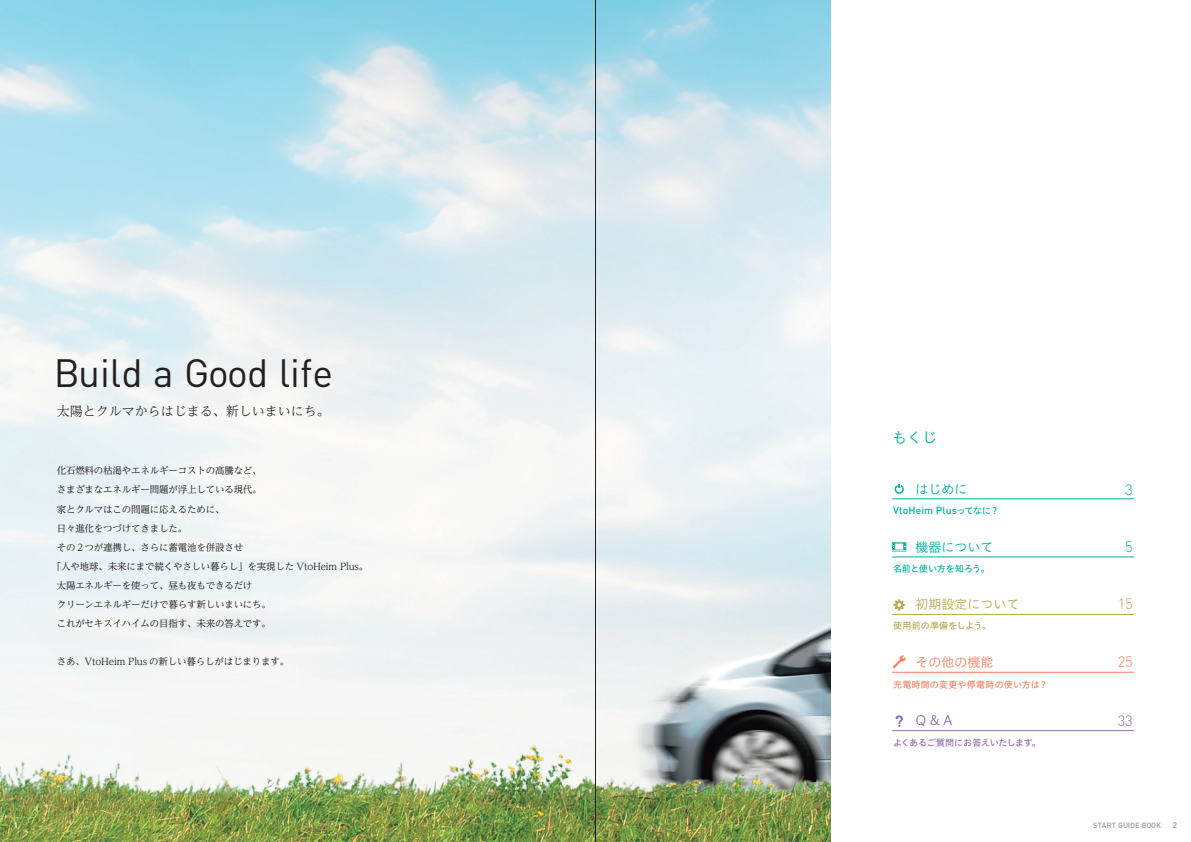
<style>
.page{position:relative;width:1191px;height:842px;background:#fff}
.page>*{position:absolute;margin:0;border:0;box-sizing:border-box;transform-origin:0 0}
.t1{font:39px "DINOT";color:#231f20}
.t2{font:15px "Hiragino UD Sans Std N W3";color:#00b19d}
.t3{font:300 14.8px "DINOT";color:#baa655}
.t4{font:300 14.8px "DINOT";color:#f48465}
.t5{font:300 14.8px "DINOT";color:#956cae}
.t6{font:300 14.8px "DINOT";color:#00b19d}
.t7{font:300 13px "UD Reimin Pr 6 N";color:#231f20}
.t8{font:13px "Hiragino UD Sans Std N W3";color:#00b19d}
.t9{font:13px "Hiragino UD Sans Std N W3";color:#baa655}
.t10{font:13px "Hiragino UD Sans Std N W3";color:#f48465}
.t11{font:13px "Hiragino UD Sans Std N W3";color:#956cae}
.t12{font:500 10.3px "DINOT";letter-spacing:.01em;color:#00b19d}
.t13{font:9.5px "UD Reimin Pr 6 N";letter-spacing:-.02em;color:#231f20}
.t14{font:9px "Hiragino UD Sans Std N W5";letter-spacing:.025em;color:#f48465}
.t15{font:9px "Hiragino UD Sans Std N W5";letter-spacing:-.03em;color:#956cae}
.t16{font:9px "Hiragino UD Sans Std N W5";letter-spacing:.005em;color:#baa655}
.t17{font:9px "Hiragino UD Sans Std N W5";letter-spacing:-.02em;color:#00b19d}
.t18{font:500 8px "DINOT";color:#fff}
.t19{font:500 8px "DINOT";color:#9a958d}
.t20{font:500 7.5px "DINOT";letter-spacing:-.015em;color:#9a958d}
.s1{font-family:"Hiragino UD Sans Std N W5";font-weight:400;font-size:9px}
</style>
<div class="page">
<img style="left:0;top:0;width:831px;height:842px">
<hr style="left:892px;top:614px;width:242px;height:1px;background:#baa655">
<hr style="left:892px;top:672px;width:242px;height:1px;background:#f48465">
<hr style="left:892px;top:730px;width:242px;height:1px;background:#956cae">
<hr style="left:892px;top:557px;width:242px;height:1px;background:#00b19d">
<hr style="left:892px;top:499px;width:242px;height:1px;background:#00b19d">
<hr style="left:595px;top:0;width:1px;height:842px;background:#231f20">
<svg style="left:893px;top:599px;width:12px;height:12px"></svg>
<svg style="left:893px;top:655px;width:12px;height:13px"></svg>
<svg style="left:894px;top:484px;width:9px;height:10px"></svg>
<svg style="left:895px;top:715px;width:8px;height:12px"></svg>
<svg style="left:892px;top:542px;width:14px;height:10px"></svg>
<h1 class="t1" style="left:54px;top:349px;width:281px">Build a Good life</h1>
<h3 class="t7" style="left:57px;top:401px;width:274px">太陽とクルマからはじまる、新しいまいにち。</h3>
<p class="t13" style="left:57px;top:463px;width:207px">化石燃料の枯渇やエネルギーコストの高騰など、</p>
<p class="t13" style="left:57px;top:482px;width:207px">さまざまなエネルギー問題が浮上している現代。</p>
<p class="t13" style="left:57px;top:501px;width:169px">家とクルマはこの問題に応えるために、</p>
<p class="t13" style="left:57px;top:520px;width:132px">日々進化をつづけてきました。</p>
<p class="t13" style="left:57px;top:539px;width:188px">その２つが連携し、さらに蓄電池を併設させ</p>
<p class="t13" style="left:52px;top:558px;width:318px">「人や地球、未来にまで続くやさしい暮らし」を実現した VtoHeim Plus。</p>
<p class="t13" style="left:57px;top:577px;width:197px">太陽エネルギーを使って、昼も夜もできるだけ</p>
<p class="t13" style="left:57px;top:596px;width:216px">クリーンエネルギーだけで暮らす新しいまいにち。</p>
<p class="t13" style="left:57px;top:615px;width:216px">これがセキスイハイムの目指す、未来の答えです。</p>
<p class="t13" style="left:57px;top:653px;width:234px">さあ、VtoHeim Plus の新しい暮らしがはじまります。</p>
<h2 class="t2" style="left:892px;top:426px;width:46px">もくじ</h2>
<h3 class="t8" style="left:915px;top:479px;width:53px">はじめに</h3>
<h3 class="t6" style="left:1125px;top:481px;width:9px">3</h3>
<p class="t12" style="left:893px;top:504px;width:107px">VtoHeim Plus<span class="s1">ってなに？</span></p>
<h3 class="t8" style="left:915px;top:537px;width:79px">機器について</h3>
<h3 class="t6" style="left:1125px;top:537px;width:9px">5</h3>
<p class="t17" style="left:893px;top:561px;width:98px">名前と使い方を知ろう。</p>
<h3 class="t9" style="left:915px;top:594px;width:105px">初期設定について</h3>
<h3 class="t3" style="left:1117px;top:595px;width:17px">15</h3>
<p class="t16" style="left:893px;top:619px;width:99px">使用前の準備をしよう。</p>
<h3 class="t10" style="left:915px;top:652px;width:79px">その他の機能</h3>
<h3 class="t4" style="left:1117px;top:653px;width:17px">25</h3>
<p class="t14" style="left:893px;top:677px;width:156px">充電時間の変更や停電時の使い方は？</p>
<h3 class="t11" style="left:915px;top:711px;width:39px">Q &amp; A</h3>
<h3 class="t5" style="left:1117px;top:711px;width:17px">33</h3>
<p class="t15" style="left:893px;top:736px;width:149px">よくあるご質問にお答えいたします。</p>
<p class="t18" style="left:14px;top:820px;width:6px">1</p>
<p class="t20" style="left:1093px;top:820px;width:69px">START GUIDE BOOK</p>
<p class="t19" style="left:1172px;top:820px;width:6px">2</p>
</div>
